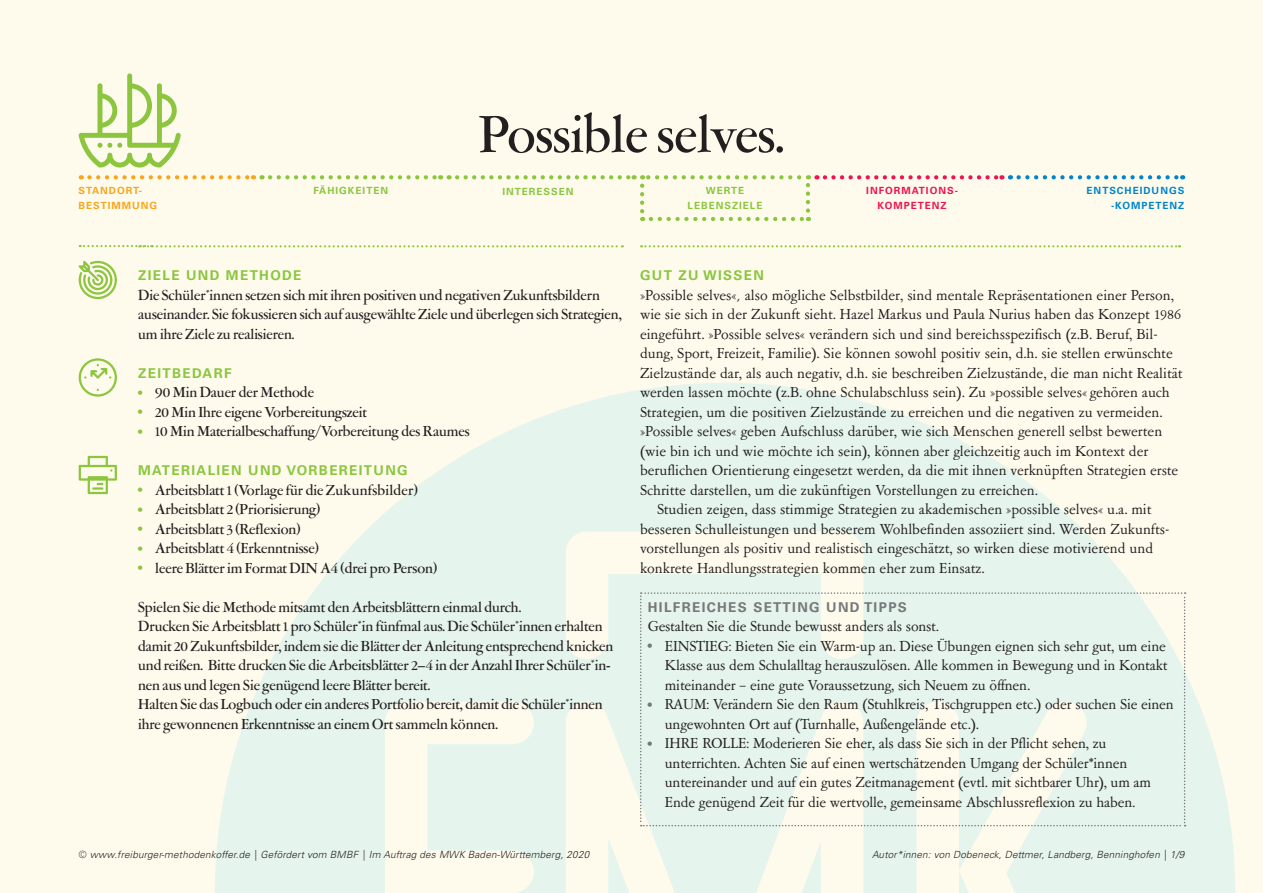
<style>
.page{position:relative;width:1263px;height:893px;background:#fefbed}
.page>*{position:absolute;margin:0;border:0;box-sizing:border-box;transform-origin:0 0}
.t1{font:500 54px "Garamont Amst SH";color:#231f20}
.t2{font:15px/19.5px "Garamont Amst SB";color:#231f20}
.t3{font:500 15px/19.5px "Garamont Amst SH";color:#231f20}
.t4{font:700 13.5px "Univers LT Pro 65";letter-spacing:.1em;color:#8bc63e}
.t5{font:700 13.5px "Univers LT Pro 65";letter-spacing:.1em;color:#76787b}
.t6{font:italic 300 9.9px "Univers LT Pro 45";letter-spacing:.02em;color:#231f20}
.t7{font:700 9.9px/15px "Univers LT Pro 65";letter-spacing:.1em;color:#8bc63e;text-align:center}
.t8{font:700 9.9px/15px "Univers LT Pro 65";letter-spacing:.1em;color:#0084ca;text-align:right}
.t9{font:700 9.9px/15px "Univers LT Pro 65";letter-spacing:.1em;color:#ed1450;text-align:center}
.t10{font:700 9.9px "Univers LT Pro 65";letter-spacing:.1em;color:#f9a51b}
.s1{font-family:"Univers LT Pro 65";font-weight:700;font-size:12px;color:#8bc63e}
.s2{font-family:"Garamont Amst SH";font-weight:500}
.s3{font-family:"Univers LT Pro 45";font-weight:300;font-style:italic;font-size:13.95px}
.s4{font-family:"Univers LT Pro 65";font-weight:700;font-size:12px;color:#76787b}
</style>
<div class="page">
<svg style="left:215px;top:383px;width:1020px;height:510px;fill:#e5f4ed"></svg>
<svg style="left:640px;top:186px;width:4px;height:35px"></svg>
<svg style="left:651px;top:217px;width:158px;height:4px"></svg>
<svg style="left:806px;top:175px;width:4px;height:36px"></svg>
<svg style="left:642px;top:175px;width:157px;height:4px"></svg>
<svg style="left:89px;top:175px;width:165px;height:4px"></svg>
<svg style="left:270px;top:175px;width:171px;height:4px"></svg>
<svg style="left:457px;top:175px;width:178px;height:4px"></svg>
<svg style="left:825px;top:175px;width:177px;height:4px"></svg>
<svg style="left:1018px;top:175px;width:165px;height:4px"></svg>
<svg style="left:78px;top:73px;width:103px;height:95px"></svg>
<svg style="left:79px;top:261px;width:38px;height:38px"></svg>
<svg style="left:79px;top:358px;width:38px;height:39px"></svg>
<svg style="left:79px;top:456px;width:38px;height:38px"></svg>
<svg style="left:641px;top:245px;width:539px;height:2px"></svg>
<svg style="left:80px;top:245px;width:543px;height:2px"></svg>
<svg style="left:640px;top:592px;width:545px;height:234px"></svg>
<h1 class="t1" style="left:479px;top:106px;width:307px">Possible selves.</h1>
<p class="t10" style="left:79px;top:184px;width:65px">STANDORT-</p>
<p class="t7" style="left:313px;top:183px;width:76px">FÄHIGKEITEN</p>
<p class="t7" style="left:502px;top:184px;width:73px">INTERESSEN</p>
<p class="t10" style="left:79px;top:199px;width:80px">BESTIMMUNG</p>
<p class="t7" style="left:688px;top:183px;width:76px">WERTE<br>LEBENSZIELE</p>
<p class="t9" style="left:866px;top:183px;width:93px">INFORMATIONS-<br>KOMPETENZ</p>
<p class="t8" style="left:1086px;top:183px;width:99px">ENTSCHEIDUNGS -KOMPETENZ</p>
<p class="t4" style="left:138px;top:266px;width:165px">ZIELE UND METHODE</p>
<p class="t3" style="left:138px;top:286px;width:485px">Die Schüler*innen setzen sich mit ihren positiven und negativen Zukunftsbildern auseinander. Sie fokussieren sich auf ausgewählte Ziele und überlegen sich Strategien, um ihre Ziele zu realisieren.</p>
<p class="t4" style="left:138px;top:364px;width:95px">ZEITBEDARF</p>
<p class="t3" style="left:138px;top:383px;width:177px"><span class="s1">•</span> 90 Min Dauer der Methode</p>
<p class="t3" style="left:138px;top:403px;width:230px"><span class="s1">•</span> 20 Min Ihre eigene Vorbereitungszeit</p>
<p class="t3" style="left:138px;top:422px;width:333px"><span class="s1">•</span> 10 Min Materialbeschaffung/Vorbereitung des Raumes</p>
<p class="t4" style="left:138px;top:461px;width:271px">MATERIALIEN UND VORBEREITUNG</p>
<p class="t3" style="left:138px;top:481px;width:281px"><span class="s1">•</span> Arbeitsblatt 1 (Vorlage für die Zukunfsbilder)</p>
<p class="t3" style="left:138px;top:500px;width:184px"><span class="s1">•</span> Arbeitsblatt 2 (Priorisierung)</p>
<p class="t3" style="left:138px;top:520px;width:164px"><span class="s1">•</span> Arbeitsblatt 3 (Reflexion)</p>
<p class="t3" style="left:138px;top:539px;width:182px"><span class="s1">•</span> Arbeitsblatt 4 (Erkenntnisse)</p>
<p class="t3" style="left:138px;top:559px;width:300px"><span class="s1">•</span> leere Blätter im Format DIN A4 (drei pro Person)</p>
<p class="t3" style="left:138px;top:598px;width:476px">Spielen Sie die Methode mitsamt den Arbeitsblättern einmal durch.<br>Drucken Sie Arbeitsblatt 1 pro Schüler*in fünfmal aus. Die Schüler*innen erhalten damit 20 Zukunftsbilder, indem sie die Blätter der Anleitung entsprechend knicken und reißen. Bitte drucken Sie die Arbeitsblätter 2–4 in der Anzahl Ihrer Schüler*in&shy;nen aus und legen Sie genügend leere Blätter bereit.<br>Halten Sie das Logbuch oder ein anderes Portfolio bereit, damit die Schüler*innen ihre gewonnenen Erkenntnisse an einem Ort sammeln können.</p>
<p class="t6" style="left:79px;top:848px;width:512px">© www.freiburger-methodenkoffer.de | Gefördert vom BMBF | Im Auftrag des MWK Baden-Württemberg, 2020</p>
<p class="t4" style="left:640px;top:266px;width:126px">GUT ZU WISSEN</p>
<p class="t2" style="left:640px;top:286px;width:535px"><span class="s2">»</span>Possible selves<span class="s2">«</span><span class="s3">,</span> also mögliche Selbstbilder, sind mentale Repräsentationen einer Person,</p>
<p class="t2" style="left:640px;top:305px;width:543px">wie sie sich in der Zukunft sieht. Hazel Markus und Paula Nurius haben das Konzept 1986</p>
<p class="t2" style="left:640px;top:325px;width:519px">eingeführt. <span class="s2">»</span>Possible selves<span class="s2">«</span> verändern sich und sind bereichsspezifisch (z.B. Beruf, Bil-</p>
<p class="t2" style="left:640px;top:344px;width:534px">dung, Sport, Freizeit, Familie). Sie können sowohl positiv sein, d.h. sie stellen erwünschte</p>
<p class="t2" style="left:640px;top:364px;width:544px">Zielzustände dar, als auch negativ, d.h. sie beschreiben Zielzustände, die man nicht Realität</p>
<p class="t2" style="left:640px;top:383px;width:531px">werden lassen möchte (z.B. ohne Schulabschluss sein). Zu <span class="s2">»</span>possible selves<span class="s2">«</span> gehören auch</p>
<p class="t2" style="left:640px;top:403px;width:524px">Strategien, um die positiven Zielzustände zu erreichen und die negativen zu vermeiden.</p>
<p class="t2" style="left:640px;top:422px;width:524px"><span class="s2">»</span>Possible selves<span class="s2">«</span> geben Aufschluss darüber, wie sich Menschen generell selbst bewerten</p>
<p class="t2" style="left:640px;top:442px;width:510px">(wie bin ich und wie möchte ich sein), können aber gleichzeitig auch im Kontext der</p>
<p class="t2" style="left:640px;top:461px;width:540px">beruflichen Orientierung eingesetzt werden, da die mit ihnen verknüpften Strategien erste</p>
<p class="t2" style="left:640px;top:481px;width:399px">Schritte darstellen, um die zukünftigen Vorstellungen zu erreichen.</p>
<p class="t2" style="left:657px;top:500px;width:496px">Studien zeigen, dass stimmige Strategien zu akademischen <span class="s2">»</span>possible selves<span class="s2">«</span> u.a. mit</p>
<p class="t2" style="left:640px;top:520px;width:531px">besseren Schulleistungen und besserem Wohlbefinden assoziiert sind. Werden Zukunfts-</p>
<p class="t2" style="left:640px;top:539px;width:515px">vorstellungen als positiv und realistisch eingeschätzt, so wirken diese motivierend und</p>
<p class="t2" style="left:640px;top:559px;width:346px">konkrete Handlungsstrategien kommen eher zum Einsatz.</p>
<p class="t5" style="left:648px;top:598px;width:261px">HILFREICHES SETTING UND TIPPS</p>
<p class="t2" style="left:648px;top:617px;width:292px">Gestalten Sie die Stunde bewusst anders als sonst.</p>
<p class="t2" style="left:665px;top:637px;width:504px;text-indent:-17px"><span class="s4">•</span> EINSTIEG: Bieten Sie ein Warm-up an. Diese Übungen eignen sich sehr gut, um eine<br>Klasse aus dem Schulalltag herauszulösen. Alle kommen in Bewegung und in Kontakt miteinander – eine gute Voraussetzung, sich Neuem zu öffnen.</p>
<p class="t2" style="left:665px;top:695px;width:510px;text-indent:-17px"><span class="s4">•</span> RAUM: Verändern Sie den Raum (Stuhlkreis, Tischgruppen etc.) oder suchen Sie einen ungewohnten Ort auf (Turnhalle, Außengelände etc.).</p>
<p class="t2" style="left:665px;top:734px;width:488px;text-indent:-17px"><span class="s4">•</span> IHRE ROLLE: Moderieren Sie eher, als dass Sie sich in der Pflicht sehen, zu unterrichten. Achten Sie auf einen wertschätzenden Umgang der Schüler*innen untereinander und auf ein gutes Zeitmanagement (evtl. mit sichtbarer Uhr), um am Ende genügend Zeit für die wertvolle, gemeinsame Abschlussreflexion zu haben.</p>
<p class="t6" style="left:872px;top:848px;width:314px">Autor*innen: von Dobeneck, Dettmer, Landberg, Benninghofen | 1/9</p>
</div>
